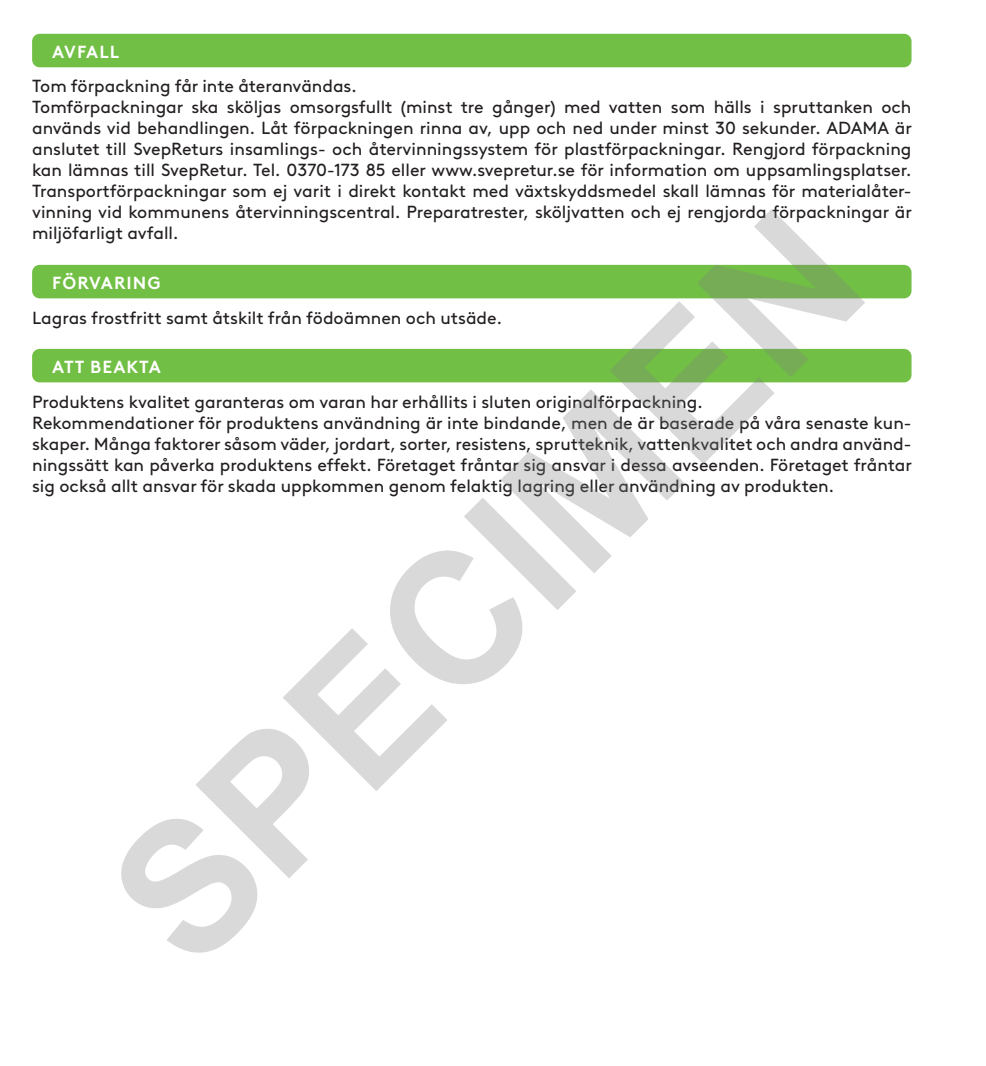
<style>
.page{position:relative;width:986px;height:1066px;background:#fff}
.page>*{position:absolute;margin:0;border:0;box-sizing:border-box;transform-origin:0 0}
.t1{font:700 185px "Arial";color:rgb(128 128 128/.3)}
.t2{font:17.5px/21px "Brown LL Pan";color:#231f20}
.t3{font:700 17.5px "Brown LL Pan";letter-spacing:.06em;color:#fff}
</style>
<div class="page">
<div style="left:32px;top:34px;width:879px;height:33px;background:#71bf44;border-radius:8px"></div>
<div style="left:32px;top:265px;width:879px;height:33px;background:#71bf44;border-radius:8px"></div>
<div style="left:32px;top:349px;width:879px;height:33px;background:#71bf44;border-radius:8px"></div>
<p class="t3" style="left:52px;top:38px;width:69px">AVFALL</p>
<p class="t2" style="left:32px;top:75px;width:881px">Tom förpackning får inte återanvändas.<br>Tomförpackningar ska sköljas omsorgsfullt (minst tre gånger) med vatten som hälls i spruttanken och används vid behandlingen. Låt förpackningen rinna av, upp och ned under minst 30 sekunder. ADAMA är anslutet till SvepReturs insamlings- och återvinningssystem för plastförpackningar. Rengjord förpackning kan lämnas till SvepRetur. Tel. 0370-173 85 eller www.svepretur.se för information om uppsamlingsplatser.<br>Transportförpackningar som ej varit i direkt kontakt med växtskyddsmedel skall lämnas för materialåter&shy;vinning vid kommunens återvinningscentral. Preparatrester, sköljvatten och ej rengjorda förpackningar är miljöfarligt avfall.</p>
<p class="t3" style="left:52px;top:269px;width:110px">FÖRVARING</p>
<p class="t2" style="left:32px;top:306px;width:468px">Lagras frostfritt samt åtskilt från födoämnen och utsäde.</p>
<p class="t3" style="left:52px;top:353px;width:110px">ATT BEAKTA</p>
<p class="t2" style="left:32px;top:390px;width:881px">Produktens kvalitet garanteras om varan har erhållits i sluten originalförpackning.<br>Rekommendationer för produktens användning är inte bindande, men de är baserade på våra senaste kun&shy;skaper. Många faktorer såsom väder, jordart, sorter, resistens, sprutteknik, vattenkvalitet och andra använd&shy;ningssätt kan påverka produktens effekt. Företaget fråntar sig ansvar i dessa avseenden. Företaget fråntar sig också allt ansvar för skada uppkommen genom felaktig lagring eller användning av produkten.</p>
<h1 class="t1" style="left:54px;top:837px;width:967px;rotate:-45deg">SPECIMEN</h1>
</div>
